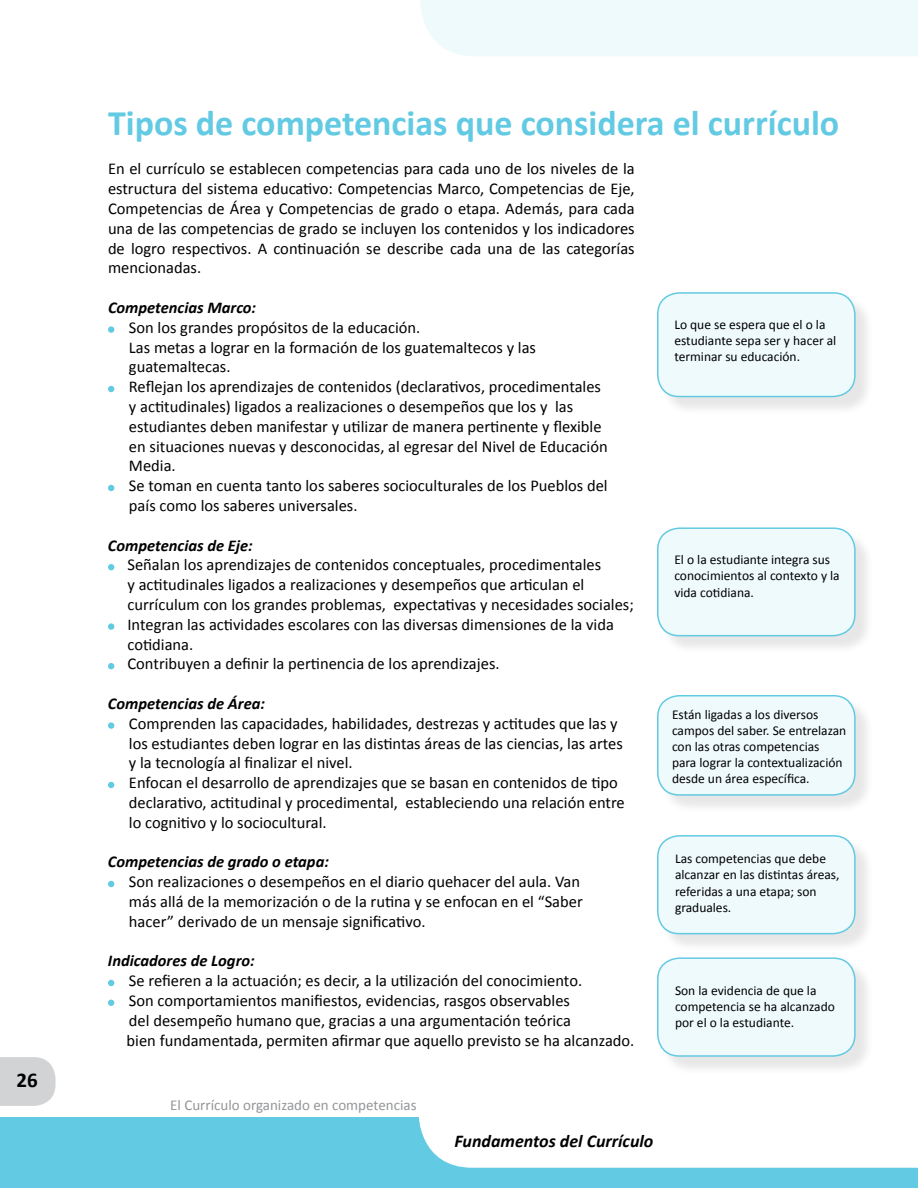
<style>
.page{position:relative;width:918px;height:1188px;background:#fff}
.page>*{position:absolute;margin:0;border:0;box-sizing:border-box;transform-origin:0 0}
.t1{font:700 36px "Calibri";color:#62cae3}
.t2{font:700 21px "Calibri";color:#000}
.t3{font:italic 700 18px "Calibri";color:#000}
.t4{font:16.5px/19.8px "Calibri";color:#000}
.t5{font:italic 700 16.5px "Calibri";color:#000}
.t6{font:15px "Calibri";color:#939598}
.t7{font:13.5px/16.2px "Calibri";color:#000}
</style>
<div class="page">
<div style="left:0;top:1117px;width:918px;height:71px;background:#62cae3"></div>
<svg style="left:418px;top:1040px;width:499px;height:128px"></svg>
<svg style="left:0;top:1057px;width:56px;height:49px"></svg>
<svg style="left:917px;top:1117px;width:1px;height:51px"></svg>
<div style="left:421px;top:0;width:497px;height:56px;background:#effafc"></div>
<div style="left:108px;top:326px;width:6px;height:7px;background:#62cae3;border-radius:50%"></div>
<svg style="left:108px;top:386px;width:6px;height:6px"></svg>
<svg style="left:108px;top:485px;width:6px;height:6px"></svg>
<svg style="left:108px;top:564px;width:6px;height:6px"></svg>
<div style="left:108px;top:623px;width:6px;height:7px;background:#62cae3;border-radius:50%"></div>
<svg style="left:108px;top:663px;width:6px;height:6px"></svg>
<div style="left:108px;top:722px;width:6px;height:7px;background:#62cae3;border-radius:50%"></div>
<svg style="left:108px;top:782px;width:6px;height:6px"></svg>
<svg style="left:108px;top:881px;width:6px;height:6px"></svg>
<svg style="left:108px;top:980px;width:6px;height:6px"></svg>
<svg style="left:108px;top:1000px;width:6px;height:6px"></svg>
<div style="left:659px;top:294px;width:215px;height:122px;background:#000;opacity:.1"></div>
<div style="left:658px;top:293px;width:197px;height:104px;background:#effafc;border-radius:22px"></div>
<div style="left:657px;top:292px;width:199px;height:105px;border:2px solid #62cae3;border-radius:22px"></div>
<div style="left:659px;top:530px;width:215px;height:125px;background:#000;opacity:.1"></div>
<div style="left:658px;top:528px;width:197px;height:108px;background:#effafc;border-radius:22px"></div>
<div style="left:657px;top:527px;width:199px;height:109px;border:2px solid #62cae3;border-radius:22px"></div>
<div style="left:659px;top:697px;width:215px;height:117px;background:#000;opacity:.1"></div>
<div style="left:658px;top:696px;width:197px;height:99px;background:#effafc;border-radius:22px"></div>
<div style="left:657px;top:695px;width:199px;height:101px;border:2px solid #62cae3;border-radius:22px"></div>
<div style="left:659px;top:837px;width:215px;height:116px;background:#000;opacity:.1"></div>
<div style="left:658px;top:836px;width:197px;height:98px;background:#effafc;border-radius:22px"></div>
<div style="left:657px;top:835px;width:199px;height:99px;border:2px solid #62cae3;border-radius:22px"></div>
<div style="left:659px;top:960px;width:215px;height:115px;background:#000;opacity:.1"></div>
<div style="left:658px;top:958px;width:197px;height:98px;background:#effafc;border-radius:22px"></div>
<div style="left:657px;top:957px;width:199px;height:100px;border:2px solid #62cae3;border-radius:22px"></div>
<p class="t2" style="left:16px;top:1067px;width:23px">26</p>
<h1 class="t1" style="left:108px;top:101px;width:733px">Tipos de competencias que considera el currículo</h1>
<p class="t4" style="left:108px;top:158px;width:528px;text-align:justify">En el currículo se establecen competencias para cada uno de los niveles de la estructura del sistema educativo: Competencias Marco, Competencias de Eje, Competencias de Área y Competencias de grado o etapa. Además, para cada una de las competencias de grado se incluyen los contenidos y los indicadores de logro respectivos. A continuación se describe cada una de las categorías mencionadas.</p>
<p class="t5" style="left:108px;top:297px;width:150px">Competencias Marco:</p>
<p class="t4" style="left:129px;top:317px;width:480px">Son los grandes propósitos de la educación.<br>Las metas a lograr en la formación de los guatemaltecos y las guatemaltecas.<br>Reflejan los aprendizajes de contenidos (declarativos, procedimentales y actitudinales) ligados a realizaciones o desempeños que los y las estudiantes deben manifestar y utilizar de manera pertinente y flexible en situaciones nuevas y desconocidas, al egresar del Nivel de Educación Media.<br>Se toman en cuenta tanto los saberes socioculturales de los Pueblos del país como los saberes universales.</p>
<p class="t5" style="left:108px;top:535px;width:146px">Competencias de Eje:</p>
<p class="t4" style="left:127px;top:554px;width:508px">Señalan los aprendizajes de contenidos conceptuales, procedimentales<br>y actitudinales ligados a realizaciones y desempeños que articulan el currículum con los grandes problemas, expectativas y necesidades sociales; Integran las actividades escolares con las diversas dimensiones de la vida cotidiana.<br>Contribuyen a definir la pertinencia de los aprendizajes.</p>
<p class="t5" style="left:108px;top:693px;width:159px">Competencias de Área:</p>
<p class="t4" style="left:129px;top:713px;width:497px">Comprenden las capacidades, habilidades, destrezas y actitudes que las y los estudiantes deben lograr en las distintas áreas de las ciencias, las artes y la tecnología al finalizar el nivel.<br>Enfocan el desarrollo de aprendizajes que se basan en contenidos de tipo declarativo, actitudinal y procedimental, estableciendo una relación entre lo cognitivo y lo sociocultural.</p>
<p class="t5" style="left:108px;top:852px;width:222px">Competencias de grado o etapa:</p>
<p class="t4" style="left:129px;top:871px;width:455px">Son realizaciones o desempeños en el diario quehacer del aula. Van más allá de la memorización o de la rutina y se enfocan en el “Saber hacer” derivado de un mensaje significativo.</p>
<p class="t5" style="left:108px;top:951px;width:148px">Indicadores de Logro:</p>
<p class="t4" style="left:127px;top:970px;width:509px">Se refieren a la actuación; es decir, a la utilización del conocimiento.<br>Son comportamientos manifiestos, evidencias, rasgos observables<br>del desempeño humano que, gracias a una argumentación teórica<br>bien fundamentada, permiten afirmar que aquello previsto se ha alcanzado.</p>
<p class="t7" style="left:674px;top:316px;width:164px">Lo que se espera que el o la estudiante sepa ser y hacer al terminar su educación.</p>
<p class="t7" style="left:674px;top:551px;width:167px">El o la estudiante integra sus conocimientos al contexto y la vida cotidiana.</p>
<p class="t7" style="left:672px;top:705px;width:176px">Están ligadas a los diversos campos del saber. Se entrelazan con las otras competencias para lograr la contextualización desde un área específica.</p>
<p class="t7" style="left:675px;top:850px;width:166px">Las competencias que debe alcanzar en las distintas áreas, referidas a una etapa; son graduales.</p>
<p class="t7" style="left:675px;top:981px;width:161px">Son la evidencia de que la competencia se ha alcanzado por el o la estudiante.</p>
<p class="t6" style="left:170px;top:1096px;width:248px">El Currículo organizado en competencias</p>
<p class="t3" style="left:454px;top:1130px;width:200px">Fundamentos del Currículo</p>
</div>
